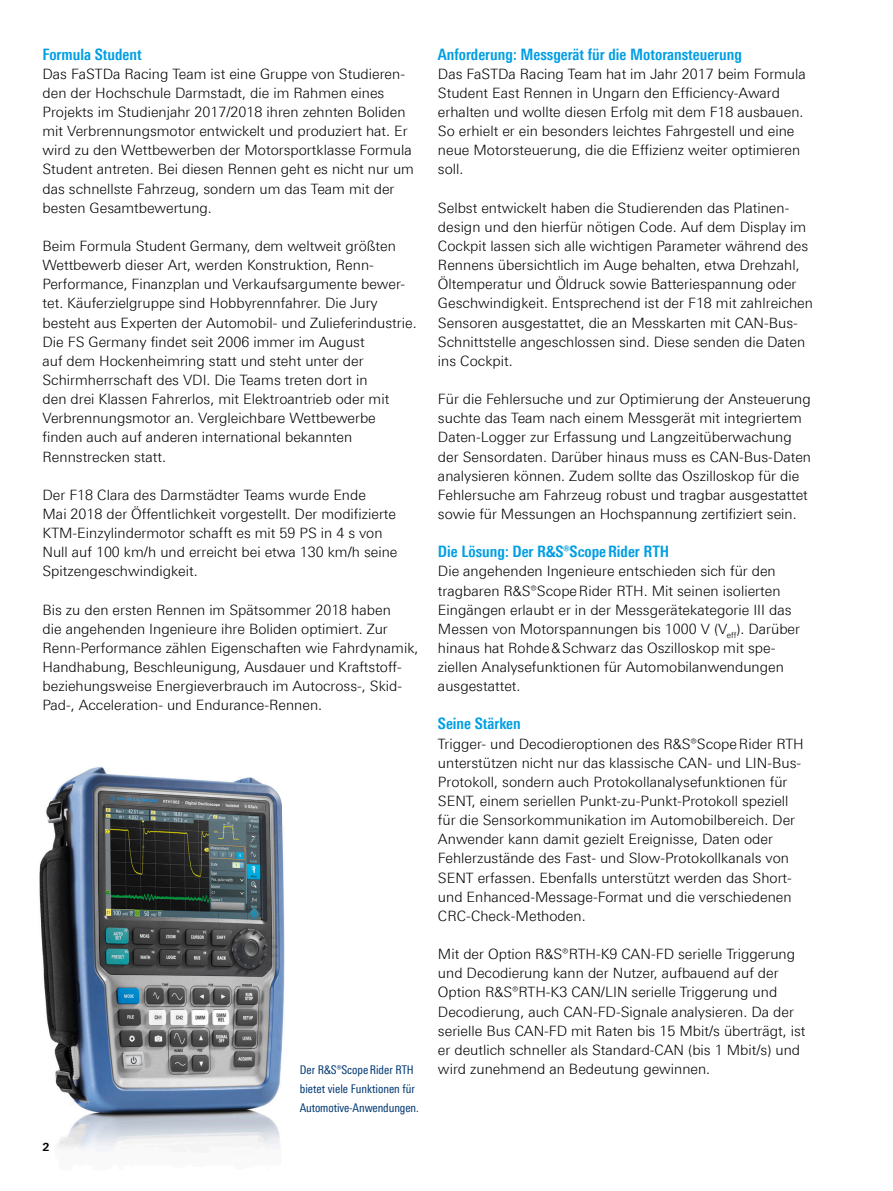
<style>
.page{position:relative;width:893px;height:1191px;background:#fff}
.page>*{position:absolute;margin:0;border:0;box-sizing:border-box;transform-origin:0 0}
.Absatzfett_cyan{font:700 condensed 15.75px "Linotype Universfor RS";color:#009ee3}
.Haupttext{font:300 14.25px/19.2px "Linotype Universfor RS";color:#000}
.Haupttext_ohne_Abstand{font:300 14.25px/19.2px "Linotype Universfor RS";color:#000}
.Bildunterschrift{font:condensed 12px/19.2px "Linotype Universfor RS";color:#003872}
.t1{font:700 11.25px "Linotype Universfor RS";color:#000}
</style>
<div class="page">
<img style="left:39px;top:767px;width:246px;height:386px">
<p class="Absatzfett_cyan" style="left:43px;top:45px;width:101px">Formula Student</p>
<p class="Haupttext_ohne_Abstand" style="left:43px;top:64px;width:373px">Das FaSTDa Racing Team ist eine Gruppe von Studieren&shy;den der Hochschule Darmstadt, die im Rahmen eines Projekts im Studienjahr 2017/2018 ihren zehnten Boliden mit Verbrennungsmotor entwickelt und produziert hat. Er wird zu den Wettbewerben der Motorsportklasse Formula Student antreten. Bei diesen Rennen geht es nicht nur um das schnellste Fahrzeug, sondern um das Team mit der besten Gesamtbewertung.</p>
<p class="Haupttext" style="left:43px;top:236px;width:376px">Beim Formula Student Germany, dem weltweit größten Wettbewerb dieser Art, werden Konstruktion, Renn-Performance, Finanzplan und Verkaufsargumente bewer&shy;tet. Käuferzielgruppe sind Hobbyrennfahrer. Die Jury besteht aus Experten der Automobil- und Zulieferindustrie.<br>Die FS Germany findet seit 2006 immer im August<br>auf dem Hockenheimring statt und steht unter der Schirmherrschaft des VDI. Die Teams treten dort in<br>den drei Klassen Fahrerlos, mit Elektroantrieb oder mit Verbrennungsmotor an. Vergleichbare Wettbewerbe finden auch auf anderen international bekannten Rennstrecken statt.</p>
<p class="Haupttext" style="left:43px;top:485px;width:357px">Der F18 Clara des Darmstädter Teams wurde Ende<br>Mai 2018 der Öffentlichkeit vorgestellt. Der modifizierte KTM-Einzylindermotor schafft es mit 59 PS in 4 s von Null auf 100 km/h und erreicht bei etwa 130 km/h seine Spitzengeschwindigkeit.</p>
<p class="Haupttext" style="left:43px;top:600px;width:378px">Bis zu den ersten Rennen im Spätsommer 2018 haben<br>die angehenden Ingenieure ihre Boliden optimiert. Zur Renn-Performance zählen Eigenschaften wie Fahrdynamik, Handhabung, Beschleunigung, Ausdauer und Kraftstoff&shy;beziehungsweise Energieverbrauch im Autocross-, Skid-Pad-, Acceleration- und Endurance-Rennen.</p>
<p class="Absatzfett_cyan" style="left:438px;top:45px;width:305px">Anforderung: Messgerät für die Motoransteuerung</p>
<p class="Haupttext_ohne_Abstand" style="left:438px;top:64px;width:369px">Das FaSTDa Racing Team hat im Jahr 2017 beim Formula Student East Rennen in Ungarn den Efficiency-Award erhalten und wollte diesen Erfolg mit dem F18 ausbauen.<br>So erhielt er ein besonders leichtes Fahrgestell und eine neue Motorsteuerung, die die Effizienz weiter optimieren soll.</p>
<p class="Haupttext" style="left:438px;top:198px;width:376px">Selbst entwickelt haben die Studierenden das Platinen&shy;design und den hierfür nötigen Code. Auf dem Display im Cockpit lassen sich alle wichtigen Parameter während des Rennens übersichtlich im Auge behalten, etwa Drehzahl, Öltemperatur und Öldruck sowie Batteriespannung oder Geschwindigkeit. Entsprechend ist der F18 mit zahlreichen Sensoren ausgestattet, die an Messkarten mit CAN-Bus-Schnittstelle angeschlossen sind. Diese senden die Daten ins Cockpit.</p>
<p class="Haupttext" style="left:438px;top:389px;width:375px">Für die Fehlersuche und zur Optimierung der Ansteuerung suchte das Team nach einem Messgerät mit integriertem Daten-Logger zur Erfassung und Langzeitüberwachung der Sensordaten. Darüber hinaus muss es CAN-Bus-Daten analysieren können. Zudem sollte das Oszilloskop für die Fehlersuche am Fahrzeug robust und tragbar ausgestattet sowie für Messungen an Hochspannung zertifiziert sein.</p>
<p class="Absatzfett_cyan" style="left:438px;top:542px;width:233px">Die Lösung: Der R&amp;S®ScopeRider RTH</p>
<p class="Haupttext_ohne_Abstand" style="left:438px;top:561px;width:364px">Die angehenden Ingenieure entschieden sich für den tragbaren R&amp;S®ScopeRider RTH. Mit seinen isolierten Eingängen erlaubt er in der Messgerätekategorie III das Messen von Motorspannungen bis 1000 V (V<sub>eff</sub>). Darüber hinaus hat Rohde&amp;Schwarz das Oszilloskop mit spe&shy;ziellen Analysefunktionen für Automobilanwendungen ausgestattet.</p>
<p class="Absatzfett_cyan" style="left:438px;top:714px;width:84px">Seine Stärken</p>
<p class="Haupttext_ohne_Abstand" style="left:438px;top:734px;width:367px">Trigger- und Decodieroptionen des R&amp;S®ScopeRider RTH unterstützen nicht nur das klassische CAN- und LIN‑Bus-Protokoll, sondern auch Protokollanalysefunktionen für SENT, einem seriellen Punkt-zu-Punkt-Protokoll speziell für die Sensorkommunikation im Automobilbereich. Der Anwender kann damit gezielt Ereignisse, Daten oder Fehlerzustände des Fast- und Slow-Protokollkanals von SENT erfassen. Ebenfalls unterstützt werden das Short&shy;und Enhanced-Message-Format und die verschiedenen CRC-Check-Methoden.</p>
<p class="Haupttext" style="left:438px;top:944px;width:369px">Mit der Option R&amp;S®RTH-K9 CAN-FD serielle Triggerung und Decodierung kann der Nutzer, aufbauend auf der Option R&amp;S®RTH-K3 CAN/LIN serielle Triggerung und Decodierung, auch CAN-FD-Signale analysieren. Da der serielle Bus CAN-FD mit Raten bis 15 Mbit/s überträgt, ist er deutlich schneller als Standard-CAN (bis 1 Mbit/s) und</p>
<p class="t1" style="left:43px;top:1139px;width:9px">2</p>
<p class="Bildunterschrift" style="left:300px;top:1060px;width:116px">Der R&amp;S®ScopeRider RTH</p>
<p class="Haupttext" style="left:438px;top:1059px;width:274px">wird zunehmend an Bedeutung gewinnen.</p>
<p class="Bildunterschrift" style="left:300px;top:1079px;width:121px">bietet viele Funktionen für<br>Automotive-Anwendungen.</p>
</div>
